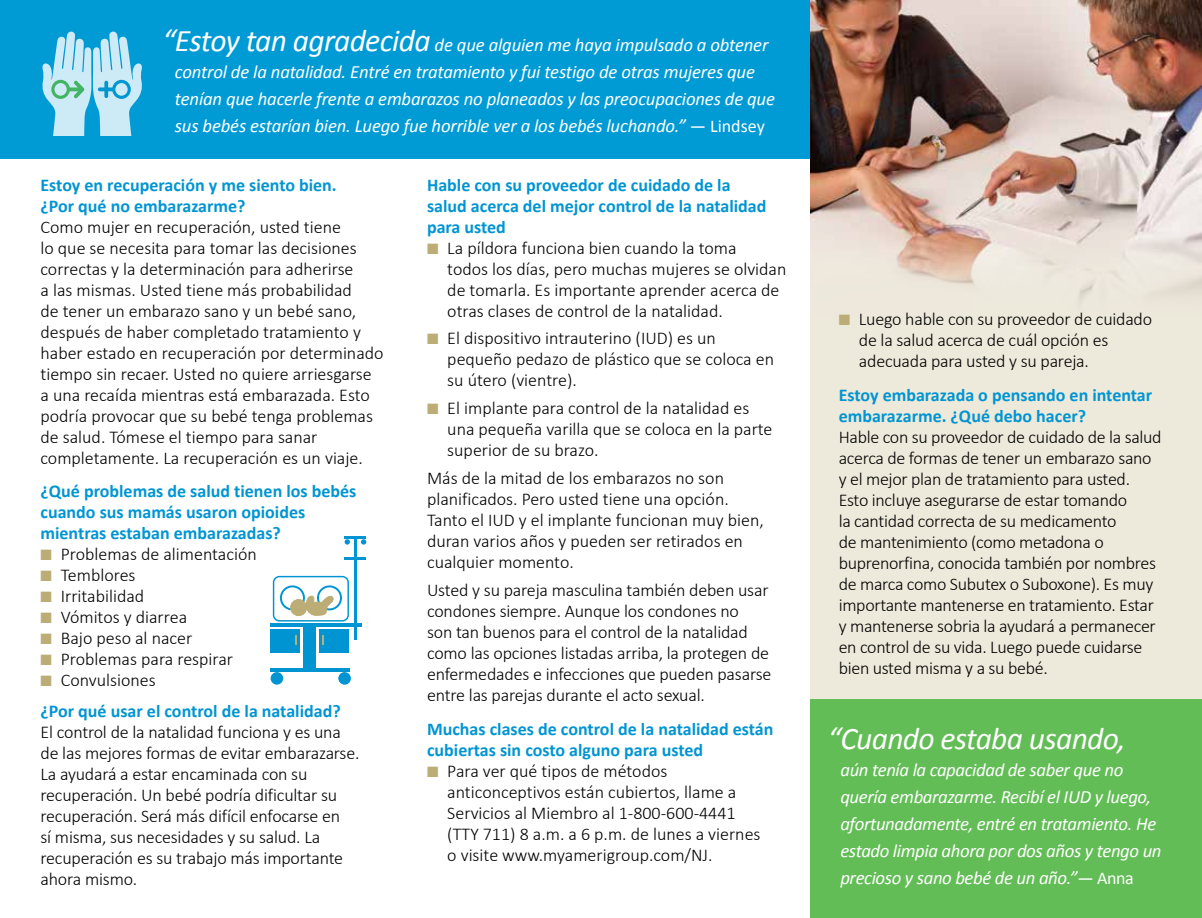
<style>
.page{position:relative;width:1202px;height:918px;background:#fff}
.page>*{position:absolute;margin:0;border:0;box-sizing:border-box;transform-origin:0 0}
.t1{font:italic 31.5px "Calibri";letter-spacing:-.02em;color:#fff}
.t2{font:italic 18.75px/27px "Calibri";letter-spacing:-.01em;color:#fff}
.t3{font:300 18px/21px "Calibri";letter-spacing:-.01em;color:#000}
.t4{font:700 18px/21px "Calibri";color:#0095d2}
.t5{font:15px "Zapf Dingbats ITC";color:#bbad75}
.s1{font-size:31.5px}
.s2{font-style:normal;font-size:18px}
.s3{color:#bbad75}
</style>
<div class="page">
<div style="left:810px;top:8px;width:392px;height:910px;background:#ede9db"></div>
<div style="left:810px;top:699px;width:392px;height:219px;background:#63bd56"></div>
<div style="left:0;top:0;width:810px;height:158px;background:#009bd5"></div>
<svg style="left:42px;top:31px;width:100px;height:104px"></svg>
<div style="left:317px;top:585px;width:25px;height:25px;border:2px solid #0095d2;border-radius:50%"></div>
<svg style="left:305px;top:594px;width:32px;height:22px"></svg>
<div style="left:280px;top:585px;width:25px;height:25px;border:2px solid #0095d2;border-radius:50%"></div>
<div style="left:290px;top:600px;width:17px;height:16px;background:#bbad75;border-radius:50%"></div>
<div style="left:290px;top:599px;width:17px;height:17px;border:1px solid #bbad75;border-radius:50%"></div>
<div style="left:273px;top:576px;width:76px;height:46px;border:1px solid #0095d2;border-radius:6px"></div>
<hr style="left:271px;top:623px;width:91px;height:4px;background:#0095d2">
<hr style="left:271px;top:669px;width:79px;height:3px;background:#0095d2">
<hr style="left:344px;top:557px;width:22px;height:2px;background:#0095d2">
<hr style="left:344px;top:537px;width:22px;height:2px;background:#0095d2">
<div style="left:319px;top:629px;width:30px;height:23px;background:#0095d2"></div>
<div style="left:271px;top:629px;width:29px;height:23px;background:#0095d2"></div>
<hr style="left:354px;top:539px;width:3px;height:101px;background:#0095d2">
<div style="left:303px;top:626px;width:13px;height:44px;background:#0095d2"></div>
<div style="left:271px;top:672px;width:12px;height:13px;background:#0095d2;border-radius:50%"></div>
<div style="left:338px;top:672px;width:13px;height:13px;background:#0095d2;border-radius:50%"></div>
<svg style="left:344px;top:539px;width:6px;height:6px"></svg>
<svg style="left:361px;top:539px;width:5px;height:6px"></svg>
<svg style="left:322px;top:635px;width:2px;height:9px"></svg>
<svg style="left:295px;top:635px;width:2px;height:9px"></svg>
<img style="left:810px;top:0;width:392px;height:301px">
<p class="t2" style="left:175px;top:31px;width:601px;text-indent:-13px"><span class="s1">“ Estoy tan agradecida</span> de que alguien me haya impulsado a obtener control de la natalidad. Entré en tratamiento y fui testigo de otras mujeres que tenían que hacerle frente a embarazos no planeados y las preocupaciones de que sus bebés estarían bien. Luego fue horrible ver a los bebés luchando.” <span class="s2">— Lindsey</span></p>
<h2 class="t4" style="left:40px;top:174px;width:298px">Estoy en recuperación y me siento bien. ¿Por qué no embarazarme?</h2>
<p class="t3" style="left:40px;top:216px;width:344px">Como mujer en recuperación, usted tiene<br>lo que se necesita para tomar las decisiones correctas y la determinación para adherirse<br>a las mismas. Usted tiene más probabilidad<br>de tener un embarazo sano y un bebé sano, después de haber completado tratamiento y haber estado en recuperación por determinado tiempo sin recaer. Usted no quiere arriesgarse a una recaída mientras está embarazada. Esto podría provocar que su bebé tenga problemas de salud. Tómese el tiempo para sanar completamente. La recuperación es un viaje.</p>
<h2 class="t4" style="left:40px;top:480px;width:317px">¿Qué problemas de salud tienen los bebés cuando sus mamás usaron opioides mientras estaban embarazadas?</h2>
<p class="t3" style="left:41px;top:543px;width:218px"><span class="s3">■</span> Problemas de alimentación</p>
<p class="t3" style="left:41px;top:564px;width:96px"><span class="s3">■</span> Temblores</p>
<p class="t3" style="left:41px;top:585px;width:105px"><span class="s3">■</span> Irritabilidad</p>
<p class="t3" style="left:41px;top:606px;width:148px"><span class="s3">■</span> Vómitos y diarrea</p>
<p class="t3" style="left:41px;top:627px;width:153px"><span class="s3">■</span> Bajo peso al nacer</p>
<p class="t3" style="left:41px;top:648px;width:194px"><span class="s3">■</span> Problemas para respirar</p>
<p class="t3" style="left:41px;top:669px;width:117px"><span class="s3">■</span> Convulsiones</p>
<h2 class="t4" style="left:40px;top:699px;width:302px">¿Por qué usar el control de la natalidad?</h2>
<p class="t3" style="left:40px;top:720px;width:320px">El control de la natalidad funciona y es una de las mejores formas de evitar embarazarse.<br>La ayudará a estar encaminada con su recuperación. Un bebé podría dificultar su recuperación. Será más difícil enfocarse en<br>sí misma, sus necesidades y su salud. La recuperación es su trabajo más importante ahora mismo.</p>
<h2 class="t4" style="left:427px;top:173px;width:341px">Hable con su proveedor de cuidado de la salud acerca del mejor control de la natalidad para usted</h2>
<p class="t3" style="left:447px;top:236px;width:341px;text-indent:-20px"><span class="s3">■</span> La píldora funciona bien cuando la toma<br>todos los días, pero muchas mujeres se olvidan de tomarla. Es importante aprender acerca de otras clases de control de la natalidad.</p>
<p class="t3" style="left:447px;top:327px;width:328px;text-indent:-20px"><span class="s3">■</span> El dispositivo intrauterino (IUD) es un pequeño pedazo de plástico que se coloca en su útero (vientre).</p>
<p class="t3" style="left:447px;top:397px;width:327px;text-indent:-20px"><span class="s3">■</span> El implante para control de la natalidad es una pequeña varilla que se coloca en la parte superior de su brazo.</p>
<p class="t3" style="left:427px;top:467px;width:338px">Más de la mitad de los embarazos no son planificados. Pero usted tiene una opción.<br>Tanto el IUD y el implante funcionan muy bien, duran varios años y pueden ser retirados en cualquier momento.</p>
<p class="t3" style="left:427px;top:578px;width:346px">Usted y su pareja masculina también deben usar condones siempre. Aunque los condones no<br>son tan buenos para el control de la natalidad como las opciones listadas arriba, la protegen de enfermedades e infecciones que pueden pasarse entre las parejas durante el acto sexual.</p>
<h2 class="t4" style="left:427px;top:718px;width:348px">Muchas clases de control de la natalidad están cubiertas sin costo alguno para usted</h2>
<p class="t3" style="left:447px;top:760px;width:315px;text-indent:-20px"><span class="s3">■</span> Para ver qué tipos de métodos anticonceptivos están cubiertos, llame a Servicios al Miembro al 1-800-600-4441 (TTY 711) 8 a.m. a 6 p.m. de lunes a viernes o visite www.myamerigroup.com/NJ.</p>
<p class="t3" style="left:859px;top:307px;width:295px;text-indent:-20px"><span class="s3">■</span> Luego hable con su proveedor de cuidado de la salud acerca de cuál opción es adecuada para usted y su pareja.</p>
<h2 class="t4" style="left:838px;top:384px;width:315px">Estoy embarazada o pensando en intentar embarazarme. ¿Qué debo hacer?</h2>
<p class="t3" style="left:838px;top:426px;width:324px">Hable con su proveedor de cuidado de la salud acerca de formas de tener un embarazo sano y el mejor plan de tratamiento para usted.<br>Esto incluye asegurarse de estar tomando<br>la cantidad correcta de su medicamento<br>de mantenimiento (como metadona o buprenorfina, conocida también por nombres de marca como Subutex o Suboxone). Es muy importante mantenerse en tratamiento. Estar y mantenerse sobria la ayudará a permanecer en control de su vida. Luego puede cuidarse bien usted misma y a su bebé.</p>
<p class="t5" style="left:850px;top:313px;width:6px">■</p>
<p class="t1" style="left:828px;top:719px;width:299px">“ Cuando estaba usando,</p>
<p class="t2" style="left:840px;top:755px;width:323px">aún tenía la capacidad de saber que no quería embarazarme. Recibí el IUD y luego, afortunadamente, entré en tratamiento. He estado limpia ahora por dos años y tengo un precioso y sano bebé de un año.”<span class="s2">— Anna</span></p>
</div>
